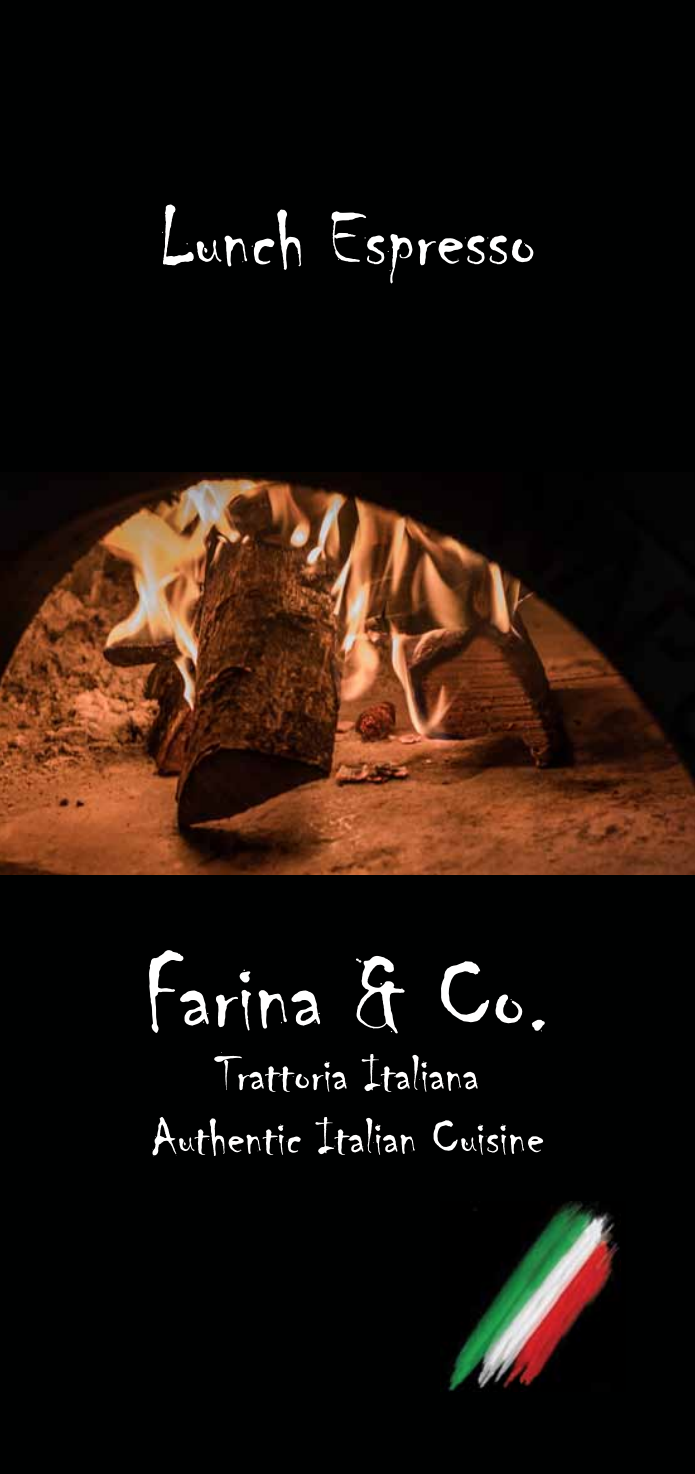
<style>
.page{position:relative;width:695px;height:1474px;background:#fff}
.page>*{position:absolute;margin:0;border:0;box-sizing:border-box;transform-origin:0 0}
.t1{font:105px "Chiller";color:#fff}
.t2{font:84px "Chiller";color:#fff}
.t3{font:52.5px/63px "Chiller";color:#fff;text-align:center}
</style>
<div class="page">
<div style="left:0;top:0;width:694px;height:1473px;background:#000101"></div>
<img style="left:440px;top:1201px;width:181px;height:190px">
<img style="left:0;top:472px;width:694px;height:402px">
<h2 class="t2" style="left:159px;top:194px;width:378px">Lunch Espresso</h2>
<h1 class="t1" style="left:144px;top:938px;width:409px">Farina &amp; Co.</h1>
<p class="t3" style="left:151px;top:1044px;width:395px">Trattoria Italiana<br>Authentic Italian Cuisine</p>
</div>
